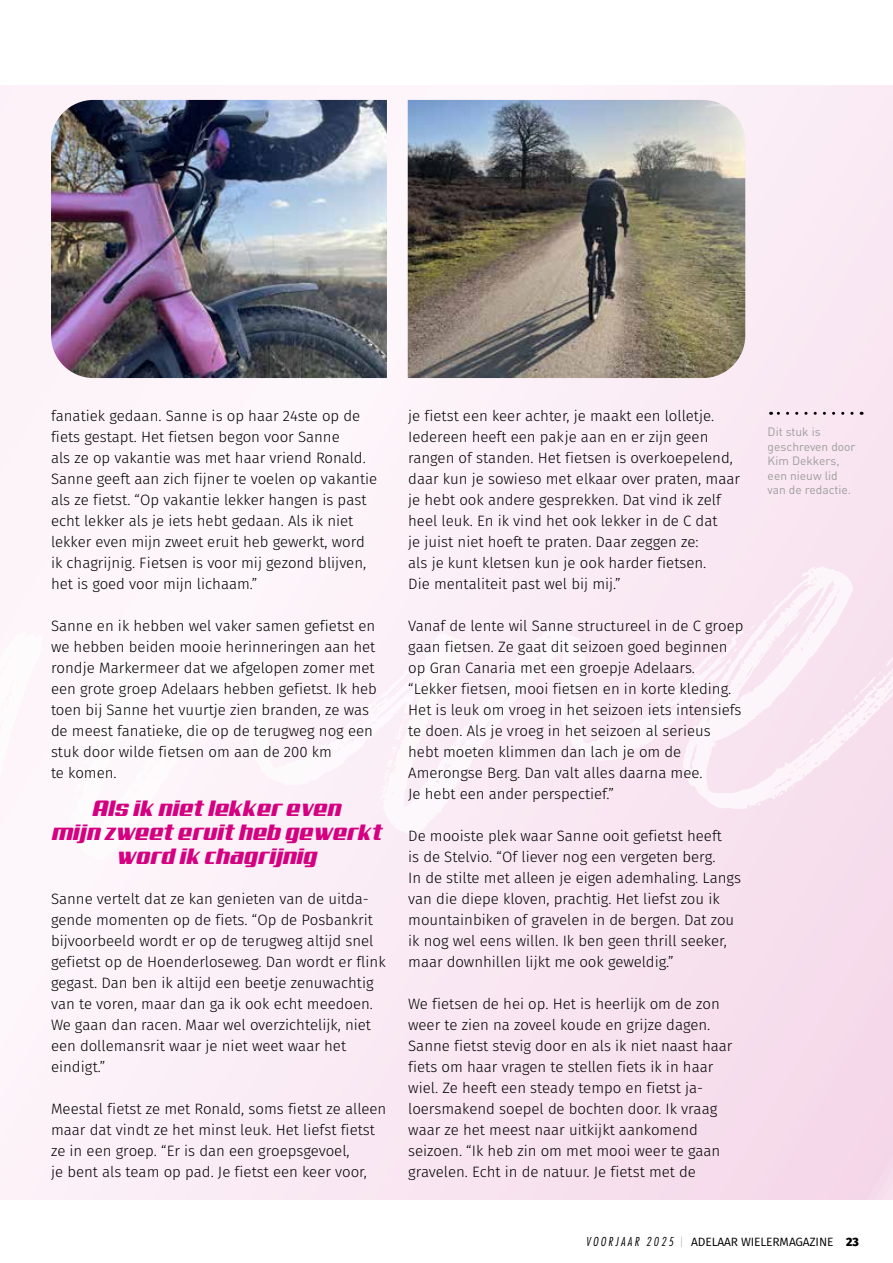
<style>
.page{position:relative;width:893px;height:1263px;background:#fff}
.page>*{position:absolute;margin:0;border:0;box-sizing:border-box;transform-origin:0 0}
.t1{font:22.5px/24px "Aero";color:#d5007f;text-align:center}
.t2{font:300 15px/21px "Fira Sans";color:#000}
.t3{font:12px/14.4px "DIN Pro";color:#9d9d9c}
.t4{font:12px "Fira Sans";letter-spacing:-.01em;color:#000}
.s1{font-family:"Futura Std";font-weight:300;font-style:italic;font-stretch:condensed}
.s2{font-family:"Fira Sans Hair"}
.s3{font-weight:800}
</style>
<div class="page">
<div style="left:0;top:85px;width:893px;height:1114px;background:linear-gradient(to right,#fdf6fa,#f7e0ee)"></div>
<svg style="left:771px;top:412px;width:81px;height:3px"></svg>
<img style="left:51px;top:100px;width:336px;height:278px">
<img style="left:408px;top:100px;width:337px;height:278px">
<svg style="left:58px;top:556px;width:835px;height:305px"></svg>
<p class="t2" style="left:51px;top:405px;width:328px">fanatiek gedaan. Sanne is op haar 24ste op de fiets gestapt. Het fietsen begon voor Sanne<br>als ze op vakantie was met haar vriend Ronald.<br>Sanne geeft aan zich fijner te voelen op vakantie als ze fietst. “Op vakantie lekker hangen is past echt lekker als je iets hebt gedaan. Als ik niet lekker even mijn zweet eruit heb gewerkt, word ik chagrijnig. Fietsen is voor mij gezond blijven, het is goed voor mijn lichaam.”</p>
<p class="t2" style="left:51px;top:615px;width:327px">Sanne en ik hebben wel vaker samen gefietst en we hebben beiden mooie herinneringen aan het rondje Markermeer dat we afgelopen zomer met een grote groep Adelaars hebben gefietst. Ik heb toen bij Sanne het vuurtje zien branden, ze was de meest fanatieke, die op de terugweg nog een stuk door wilde fietsen om aan de 200 km<br>te komen.</p>
<h1 class="t1" style="left:52px;top:796px;width:333px">Als ik niet lekker even<br>mijn zweet eruit heb gewerkt word ik chagrijnig</h1>
<p class="t2" style="left:51px;top:888px;width:336px">Sanne vertelt dat ze kan genieten van de uitda&shy;gende momenten op de fiets. “Op de Posbankrit bijvoorbeeld wordt er op de terugweg altijd snel gefietst op de Hoenderloseweg. Dan wordt er flink gegast. Dan ben ik altijd een beetje zenuwachtig van te voren, maar dan ga ik ook echt meedoen.<br>We gaan dan racen. Maar wel overzichtelijk, niet een dollemansrit waar je niet weet waar het eindigt.”</p>
<p class="t2" style="left:51px;top:1098px;width:337px">Meestal fietst ze met Ronald, soms fietst ze alleen maar dat vindt ze het minst leuk. Het liefst fietst ze in een groep. “Er is dan een groepsgevoel,<br>je bent als team op pad. Je fietst een keer voor,</p>
<p class="t2" style="left:408px;top:405px;width:333px">je fietst een keer achter, je maakt een lolletje.<br>Iedereen heeft een pakje aan en er zijn geen rangen of standen. Het fietsen is overkoepelend, daar kun je sowieso met elkaar over praten, maar je hebt ook andere gesprekken. Dat vind ik zelf heel leuk. En ik vind het ook lekker in de C dat<br>je juist niet hoeft te praten. Daar zeggen ze:<br>als je kunt kletsen kun je ook harder fietsen.<br>Die mentaliteit past wel bij mij.”</p>
<p class="t2" style="left:408px;top:615px;width:337px">Vanaf de lente wil Sanne structureel in de C groep gaan fietsen. Ze gaat dit seizoen goed beginnen op Gran Canaria met een groepje Adelaars. “Lekker fietsen, mooi fietsen en in korte kleding.<br>Het is leuk om vroeg in het seizoen iets intensiefs te doen. Als je vroeg in het seizoen al serieus hebt moeten klimmen dan lach je om de Amerongse Berg. Dan valt alles daarna mee.<br>Je hebt een ander perspectief.”</p>
<p class="t2" style="left:408px;top:825px;width:334px">De mooiste plek waar Sanne ooit gefietst heeft<br>is de Stelvio. “Of liever nog een vergeten berg.<br>In de stilte met alleen je eigen ademhaling. Langs van die diepe kloven, prachtig. Het liefst zou ik mountainbiken of gravelen in de bergen. Dat zou ik nog wel eens willen. Ik ben geen thrill seeker, maar downhillen lijkt me ook geweldig.”</p>
<p class="t2" style="left:408px;top:993px;width:326px">We fietsen de hei op. Het is heerlijk om de zon weer te zien na zoveel koude en grijze dagen.<br>Sanne fietst stevig door en als ik niet naast haar fiets om haar vragen te stellen fiets ik in haar wiel. Ze heeft een steady tempo en fietst ja&shy;loersmakend soepel de bochten door. Ik vraag waar ze het meest naar uitkijkt aankomend seizoen. “Ik heb zin om met mooi weer te gaan gravelen. Echt in de natuur. Je fietst met de</p>
<p class="t3" style="left:768px;top:424px;width:89px">Dit stuk is geschreven door<br>Kim Dekkers, een nieuw lid van de redactie.</p>
<p class="t4" style="left:586px;top:1234px;width:275px"><span class="s1">VO O RJA A R 2 02 5</span> <span class="s2">|</span> ADELAAR WIELERMAGAZINE <span class="s3">23</span></p>
</div>
